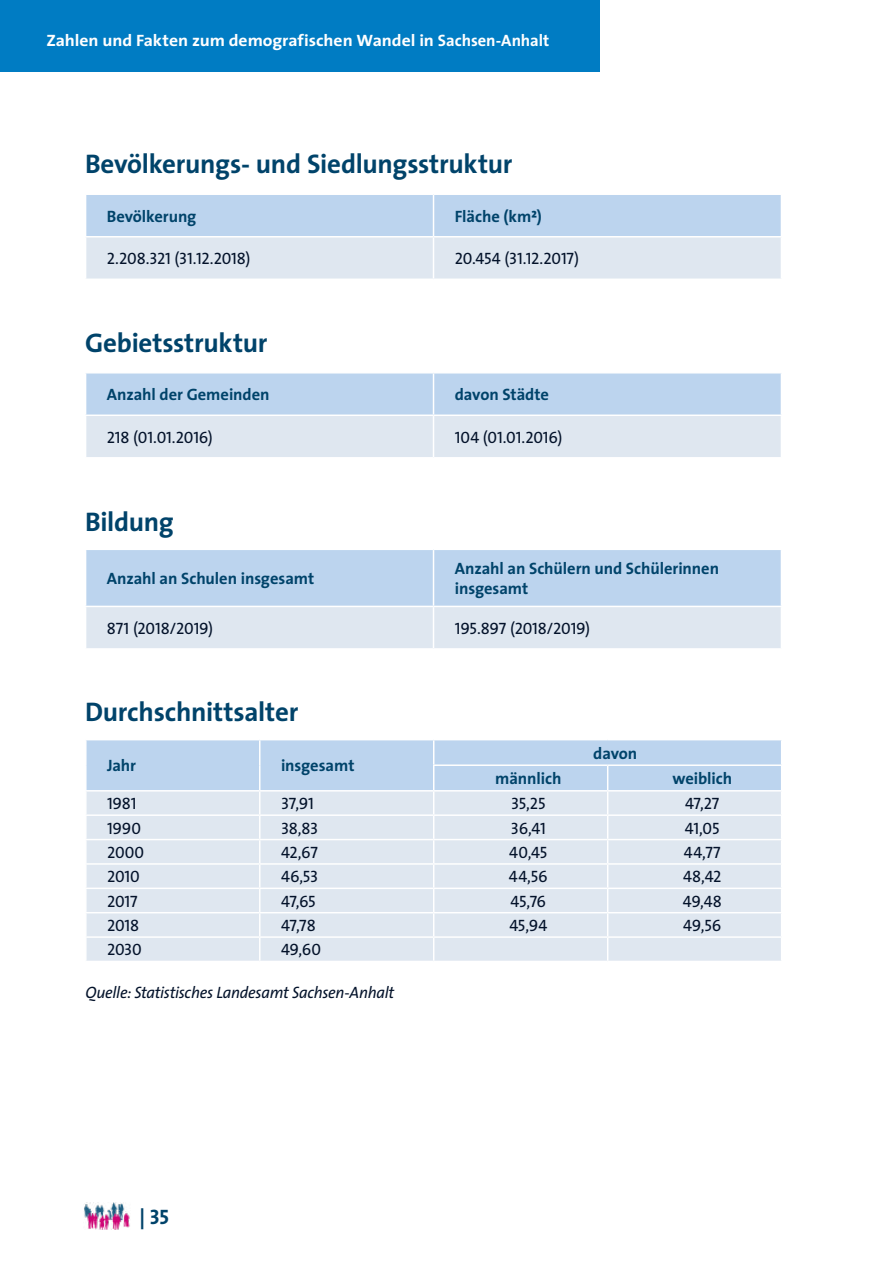
<style>
.page{position:relative;width:893px;height:1263px;background:#fff}
.page>*{position:absolute;margin:0;border:0;box-sizing:border-box;transform-origin:0 0}
.t1{font:700 27px "The Sans";letter-spacing:-.01em;color:#00436a}
.t2{font:21px "The Sans Bold Caps";color:#00436a}
.t3{font:16.5px "The Sans Regular Caps";letter-spacing:-.015em;color:#03122a}
.t4{font:700 16.5px/19.5px "The Sans";letter-spacing:-.005em;color:#00436a}
.Infobereich_Ungerade{font:700 16.5px "The Sans";letter-spacing:-.005em;color:#fff;scale:1.07 1}
.t5{font:italic 16.5px "The Sans";letter-spacing:-.02em;color:#03122a}
.s1{font-family:"The Sans"}
</style>
<div class="page">
<img style="left:84px;top:1203px;width:46px;height:26px">
<div style="left:0;top:0;width:600px;height:72px;background:#007cc3"></div>
<svg style="left:86px;top:195px;width:695px;height:84px;background:#ceddef"></svg>
<hr style="left:433px;top:195px;width:1px;height:41px;background:#fff">
<hr style="left:85px;top:236px;width:348px;height:1px;background:#fff">
<hr style="left:433px;top:236px;width:349px;height:1px;background:#fff">
<hr style="left:433px;top:237px;width:1px;height:42px;background:#fff">
<svg style="left:86px;top:373px;width:695px;height:84px;background:#ceddef"></svg>
<hr style="left:433px;top:373px;width:1px;height:41px;background:#fff">
<hr style="left:85px;top:414px;width:348px;height:2px;background:#fff">
<hr style="left:433px;top:414px;width:349px;height:2px;background:#fff">
<hr style="left:433px;top:416px;width:1px;height:41px;background:#fff">
<svg style="left:86px;top:550px;width:695px;height:98px;background:#cbdcee"></svg>
<hr style="left:433px;top:550px;width:1px;height:56px;background:#fff">
<hr style="left:85px;top:606px;width:348px;height:1px;background:#fff">
<hr style="left:433px;top:606px;width:349px;height:1px;background:#fff">
<hr style="left:433px;top:607px;width:1px;height:41px;background:#fff">
<svg style="left:86px;top:740px;width:696px;height:221px;background:#d9e4f0"></svg>
<p class="Infobereich_Ungerade" style="left:46px;top:27px;width:471px">Zahlen und Fakten zum demografischen Wandel in Sachsen-Anhalt</p>
<p class="t1" style="left:85px;top:141px;width:429px">Bevölkerungs- und Siedlungsstruktur</p>
<p class="t4" style="left:107px;top:206px;width:91px">Bevölkerung</p>
<p class="t4" style="left:455px;top:206px;width:89px">Fläche (km²)</p>
<p class="t3" style="left:107px;top:250px;width:145px">2.208.321 <span class="s1">(</span>31<span class="s1">.</span>12<span class="s1">.</span>2018<span class="s1">)</span></p>
<p class="t3" style="left:455px;top:250px;width:126px">20<span class="s1">.</span>454 <span class="s1">(</span>31<span class="s1">.</span>12<span class="s1">.</span>2017<span class="s1">)</span></p>
<p class="t1" style="left:85px;top:320px;width:184px">Gebietsstruktur</p>
<p class="t4" style="left:107px;top:384px;width:164px">Anzahl der Gemeinden</p>
<p class="t4" style="left:455px;top:384px;width:96px">davon Städte</p>
<p class="t3" style="left:107px;top:428px;width:107px">218 <span class="s1">(</span>01<span class="s1">.</span>01<span class="s1">.</span>2016<span class="s1">)</span></p>
<p class="t3" style="left:455px;top:428px;width:109px">104 <span class="s1">(</span>01<span class="s1">.</span>01<span class="s1">.</span>2016<span class="s1">)</span></p>
<p class="t1" style="left:85px;top:499px;width:90px">Bildung</p>
<p class="t4" style="left:107px;top:568px;width:209px">Anzahl an Schulen insgesamt</p>
<p class="t4" style="left:455px;top:558px;width:266px">Anzahl an Schülern und Schülerinnen insgesamt</p>
<p class="t3" style="left:107px;top:619px;width:108px">871 <span class="s1">(</span>2018<span class="s1">/</span>2019<span class="s1">)</span></p>
<p class="t3" style="left:455px;top:619px;width:137px">195.897 <span class="s1">(</span>2018<span class="s1">/</span>2019<span class="s1">)</span></p>
<p class="t1" style="left:85px;top:689px;width:215px">Durchschnittsalter</p>
<p class="t4" style="left:107px;top:756px;width:31px">Jahr</p>
<p class="t4" style="left:281px;top:756px;width:75px">insgesamt</p>
<p class="t4" style="left:593px;top:743px;width:46px">davon</p>
<p class="t4" style="left:495px;top:768px;width:68px">männlich</p>
<p class="t4" style="left:672px;top:768px;width:61px">weiblich</p>
<p class="t3" style="left:107px;top:794px;width:31px">1981</p>
<p class="t3" style="left:281px;top:794px;width:34px">37<span class="s1">,</span>91</p>
<p class="t3" style="left:511px;top:794px;width:36px">35<span class="s1">,</span>25</p>
<p class="t3" style="left:685px;top:794px;width:36px">47<span class="s1">,</span>27</p>
<p class="t3" style="left:107px;top:819px;width:36px">1990</p>
<p class="t3" style="left:281px;top:819px;width:39px">38<span class="s1">,</span>83</p>
<p class="t3" style="left:511px;top:819px;width:36px">36<span class="s1">,</span>41</p>
<p class="t3" style="left:685px;top:819px;width:36px">41<span class="s1">,</span>05</p>
<p class="t3" style="left:107px;top:843px;width:39px">2000</p>
<p class="t3" style="left:281px;top:843px;width:38px">42<span class="s1">,</span>67</p>
<p class="t3" style="left:509px;top:843px;width:40px">40<span class="s1">,</span>45</p>
<p class="t3" style="left:684px;top:843px;width:38px">44<span class="s1">,</span>77</p>
<p class="t3" style="left:107px;top:868px;width:34px">2010</p>
<p class="t3" style="left:281px;top:868px;width:39px">46<span class="s1">,</span>53</p>
<p class="t3" style="left:509px;top:868px;width:40px">44<span class="s1">,</span>56</p>
<p class="t3" style="left:683px;top:868px;width:40px">48<span class="s1">,</span>42</p>
<p class="t3" style="left:107px;top:892px;width:32px">2017</p>
<p class="t3" style="left:281px;top:892px;width:36px">47<span class="s1">,</span>65</p>
<p class="t3" style="left:511px;top:892px;width:37px">45<span class="s1">,</span>76</p>
<p class="t3" style="left:683px;top:892px;width:41px">49<span class="s1">,</span>48</p>
<p class="t3" style="left:107px;top:916px;width:34px">2018</p>
<p class="t3" style="left:281px;top:916px;width:36px">47,78</p>
<p class="t3" style="left:509px;top:916px;width:39px">45,94</p>
<p class="t3" style="left:683px;top:916px;width:40px">49,56</p>
<p class="t3" style="left:107px;top:941px;width:36px">2030</p>
<p class="t3" style="left:281px;top:941px;width:41px">49<span class="s1">,</span>60</p>
<p class="t5" style="left:85px;top:979px;width:310px">Quelle: Statistisches Landesamt Sachsen-Anhalt</p>
<p class="t2" style="left:139px;top:1199px;width:31px">| 35</p>
</div>
